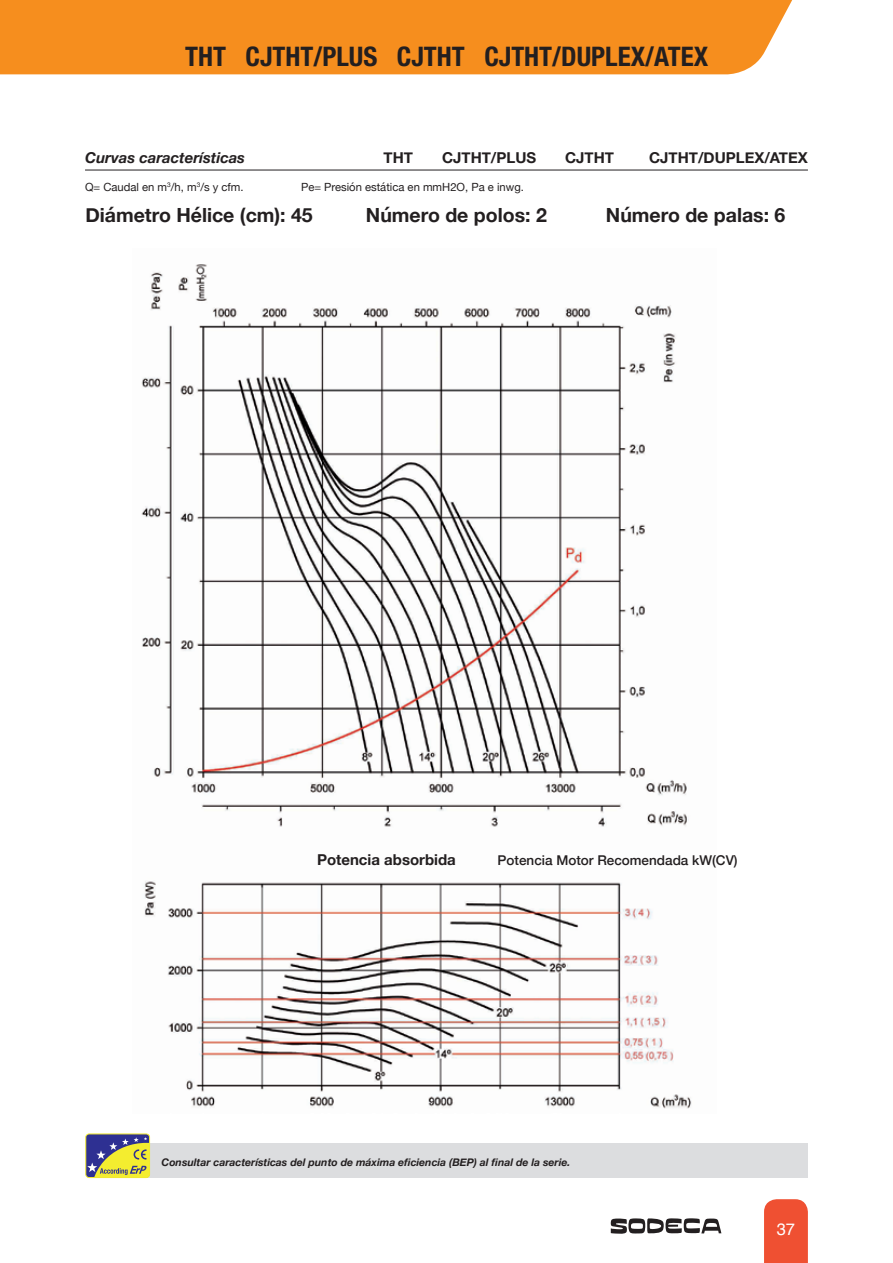
<style>
.page{position:relative;width:893px;height:1263px;background:#fff}
.page>*{position:absolute;margin:0;border:0;box-sizing:border-box;transform-origin:0 0}
.t1{font:700 condensed 27px "Helvetica Neue";color:#231f20}
.Titol_Grafica_THT{font:700 19.5px "Helvetica Neue";color:#231f20}
.t2{font:16.5px "Helvetica";color:#fff}
.SUBTITOL{font:700 15px "Helvetica Neue";color:#231f20}
.SUBTITOL-2{font:italic 700 15px "Helvetica Neue";color:#231f20}
.TEXT_SUBTITOL8PT{font:700 15px "Helvetica Neue";color:#231f20}
.TEXT_SUBTITOL8PT-2{font:500 13.5px "Helvetica Neue";color:#231f20}
.TEXT_SUBTITOL8PT-3{font:11.25px "Helvetica Neue";color:#231f20}
.TEXT_SUBTITOL8PT-4{font:italic 700 10.5px "Helvetica Neue";color:#231f20}
</style>
<div class="page">
<svg style="left:611px;top:1218px;width:110px;height:16px"></svg>
<svg style="left:764px;top:1199px;width:44px;height:64px;background:#ef5538"></svg>
<div style="left:0;top:0;width:792px;height:74px;background:#f68e1e"></div>
<img style="left:141px;top:264px;width:551px;height:845px">
<hr style="left:85px;top:170px;width:723px;height:1px;background:#231f20">
<div style="left:138px;top:1143px;width:670px;height:34px;background:#dcdddf"></div>
<div style="left:86px;top:1134px;width:64px;height:43px;background:#2e3092;border-radius:3px"></div>
<div style="left:85px;top:1133px;width:65px;height:45px;border:1px solid #f4ed2f;border-radius:3px"></div>
<svg style="left:87px;top:1137px;width:63px;height:40px"></svg>
<p class="t1" style="left:185px;top:40px;width:524px">THT CJTHT/PLUS CJTHT CJTHT/DUPLEX/ATEX</p>
<p class="SUBTITOL-2" style="left:85px;top:146px;width:162px">Curvas características</p>
<p class="SUBTITOL" style="left:384px;top:146px;width:31px">THT</p>
<p class="SUBTITOL" style="left:442px;top:146px;width:96px">CJTHT/PLUS</p>
<p class="SUBTITOL" style="left:565px;top:146px;width:50px">CJTHT</p>
<p class="SUBTITOL" style="left:649px;top:146px;width:160px">CJTHT/DUPLEX/ATEX</p>
<p class="TEXT_SUBTITOL8PT-3" style="left:85px;top:179px;width:160px">Q= Caudal en m<sup>3</sup>/h, m<sup>3</sup>/s y cfm.</p>
<p class="TEXT_SUBTITOL8PT-3" style="left:301px;top:179px;width:224px">Pe= Presión estática en mmH2O, Pa e inwg.</p>
<p class="Titol_Grafica_THT" style="left:85px;top:200px;width:229px">Diámetro Hélice (cm): 45</p>
<p class="Titol_Grafica_THT" style="left:366px;top:200px;width:182px">Número de polos: 2</p>
<p class="Titol_Grafica_THT" style="left:606px;top:200px;width:181px">Número de palas: 6</p>
<p class="TEXT_SUBTITOL8PT" style="left:317px;top:848px;width:140px">Potencia absorbida</p>
<p class="TEXT_SUBTITOL8PT-2" style="left:498px;top:850px;width:242px">Potencia Motor Recomendada kW(CV)</p>
<p class="TEXT_SUBTITOL8PT-4" style="left:162px;top:1154px;width:410px">Consultar características del punto de máxima eficiencia (BEP) al final de la serie.</p>
<h3 class="t2" style="left:777px;top:1216px;width:20px">37</h3>
</div>
